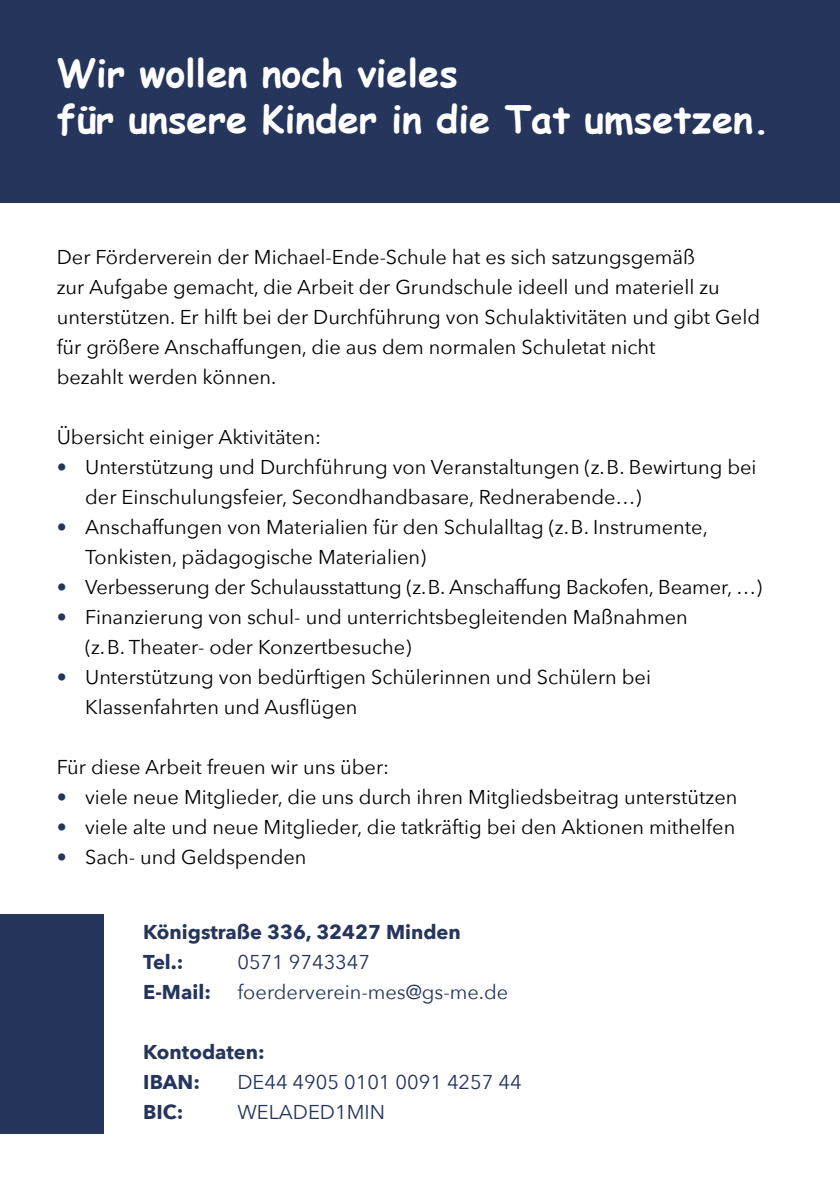
<style>
.page{position:relative;width:840px;height:1191px;background:#fff}
.page>*{position:absolute;margin:0;border:0;box-sizing:border-box;transform-origin:0 0}
.t1{font:700 38px/45.6px "Comic Sans MS";color:#fff}
.t2{font:20px/30px "Avenir Next";color:#000}
.t3{font:20px "Avenir Next";color:#26355b}
.t4{font:700 20px/30px "Avenir Next";color:#26355b}
.s1{color:#26355b}
</style>
<div class="page">
<div style="left:0;top:0;width:839px;height:203px;background:#26355b"></div>
<div style="left:0;top:914px;width:103px;height:220px;background:#26355b"></div>
<h1 class="t1" style="left:57px;top:49px;width:714px">Wir wollen noch vieles<br>für unsere Kinder in die Tat umsetzen.</h1>
<p class="t2" style="left:57px;top:241px;width:704px">Der Förderverein der Michael-Ende-Schule hat es sich satzungsgemäß<br>zur Aufgabe gemacht, die Arbeit der Grundschule ideell und materiell zu unterstützen. Er hilft bei der Durchführung von Schulaktivitäten und gibt Geld für größere Anschaffungen, die aus dem normalen Schuletat nicht<br>bezahlt werden können.</p>
<p class="t2" style="left:57px;top:421px;width:265px">Übersicht einiger Aktivitäten:</p>
<p class="t2" style="left:85px;top:451px;width:672px;text-indent:-28px"><span class="s1">•</span> Unterstützung und Durchführung von Veranstaltungen (z.B. Bewirtung bei der Einschulungsfeier, Secondhandbasare, Rednerabende…)</p>
<p class="t2" style="left:85px;top:511px;width:624px;text-indent:-28px"><span class="s1">•</span> Anschaffungen von Materialien für den Schulalltag (z.B. Instrumente,<br>Tonkisten, pädagogische Materialien)</p>
<p class="t2" style="left:57px;top:571px;width:706px"><span class="s1">•</span> Verbesserung der Schulausstattung (z.B. Anschaffung Backofen, Beamer, …)</p>
<p class="t2" style="left:85px;top:601px;width:604px;text-indent:-28px"><span class="s1">•</span> Finanzierung von schul- und unterrichtsbegleitenden Maßnahmen (z.B. Theater- oder Konzertbesuche)</p>
<p class="t2" style="left:85px;top:661px;width:567px;text-indent:-28px"><span class="s1">•</span> Unterstützung von bedürftigen Schülerinnen und Schülern bei<br>Klassenfahrten und Ausflügen</p>
<p class="t2" style="left:57px;top:751px;width:334px">Für diese Arbeit freuen wir uns über:</p>
<p class="t2" style="left:57px;top:781px;width:681px"><span class="s1">•</span> viele neue Mitglieder, die uns durch ihren Mitgliedsbeitrag unterstützen</p>
<p class="t2" style="left:57px;top:811px;width:679px"><span class="s1">•</span> viele alte und neue Mitglieder, die tatkräftig bei den Aktionen mithelfen</p>
<p class="t2" style="left:57px;top:841px;width:251px"><span class="s1">•</span> Sach- und Geldspenden</p>
<p class="t4" style="left:143px;top:916px;width:319px">Königstraße 336, 32427 Minden<br>Tel.:</p>
<p class="t3" style="left:237px;top:945px;width:134px">0571 9743347</p>
<p class="t4" style="left:143px;top:976px;width:69px">E-Mail:</p>
<p class="t3" style="left:237px;top:975px;width:272px">foerderverein-mes@gs-me.de</p>
<p class="t4" style="left:143px;top:1036px;width:123px">Kontodaten:<br>IBAN:</p>
<p class="t3" style="left:237px;top:1065px;width:285px">DE44 4905 0101 0091 4257 44</p>
<p class="t4" style="left:143px;top:1096px;width:42px">BIC:</p>
<p class="t3" style="left:237px;top:1095px;width:149px">WELADED1MIN</p>
</div>
